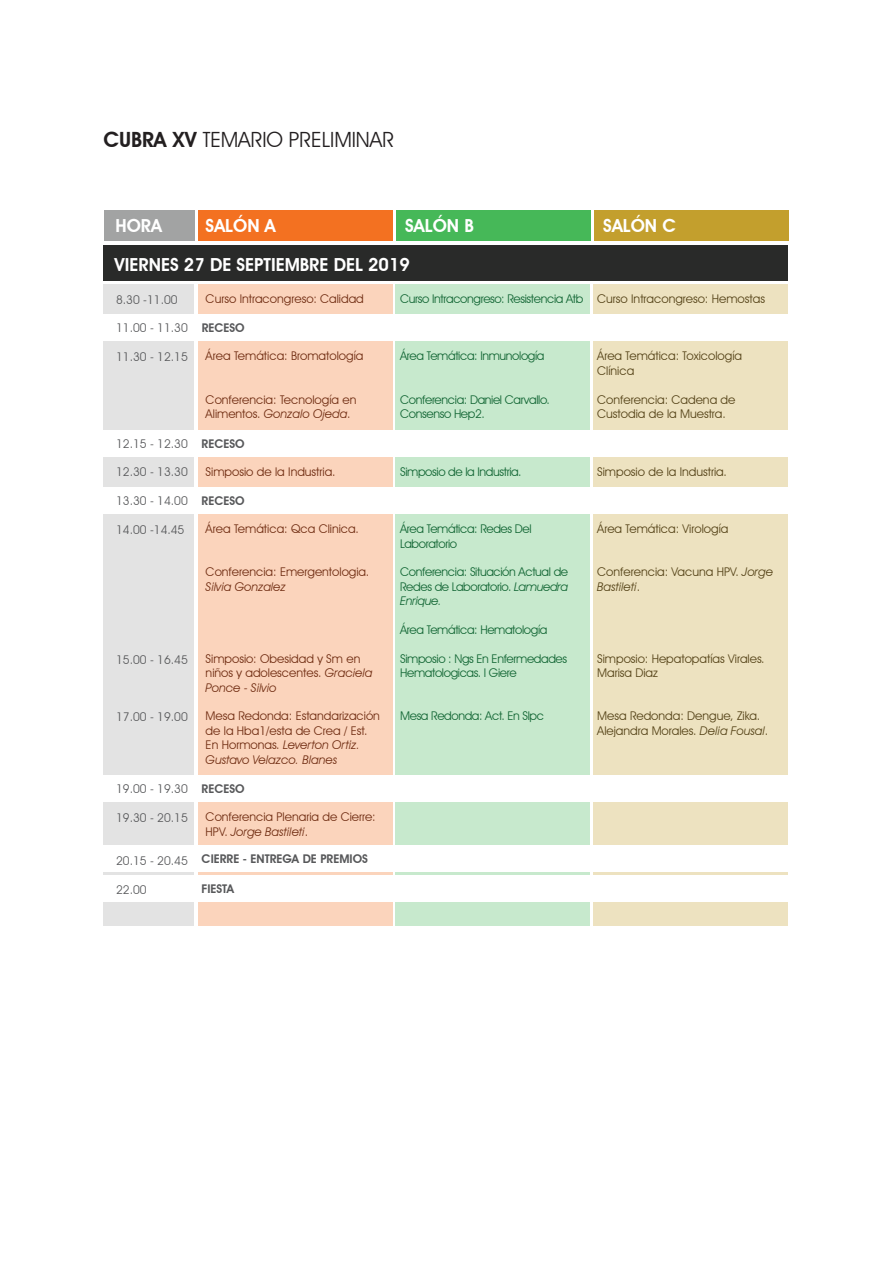
<style>
.page{position:relative;width:893px;height:1263px;background:#fff}
.page>*{position:absolute;margin:0;border:0;box-sizing:border-box;transform-origin:0 0}
.t1{font:21px "Avant Garde IT Cby BT";color:#231f20}
.t2{font:600 18px "Avant Garde IT Cby BT";color:#fff}
.t3{font:12px/14.4px "Avant Garde IT Cby BT";color:#702d12}
.t4{font:12px/14.4px "Avant Garde IT Cby BT";letter-spacing:-.03em;color:#126634}
.t5{font:12px/14.4px "Avant Garde IT Cby BT";color:#554318}
.t6{font:12px "Avant Garde IT Cby BT";color:#57585a}
.t7{font:600 12px "Avant Garde IT Cby BT";color:#57585a}
.t8{font:italic 12px "Avant Garde IT Cby BT";color:#702d12}
.s1{font-weight:600}
.s2{font-style:italic}
</style>
<div class="page">
<div style="left:103px;top:245px;width:685px;height:36px;background:#292a29"></div>
<div style="left:198px;top:284px;width:194px;height:642px;background:#fbd4bc"></div>
<div style="left:103px;top:284px;width:91px;height:642px;background:#e3e3e3"></div>
<div style="left:396px;top:284px;width:194px;height:642px;background:#c7e9cd"></div>
<div style="left:594px;top:284px;width:194px;height:642px;background:#ede2c0"></div>
<div style="left:104px;top:315px;width:685px;height:26px;background:#fff"></div>
<div style="left:104px;top:430px;width:685px;height:26px;background:#fff"></div>
<div style="left:104px;top:487px;width:685px;height:26px;background:#fff"></div>
<div style="left:104px;top:775px;width:685px;height:26px;background:#fff"></div>
<div style="left:104px;top:846px;width:685px;height:26px;background:#fff"></div>
<div style="left:104px;top:876px;width:685px;height:26px;background:#fff"></div>
<div style="left:199px;top:210px;width:194px;height:31px;background:#f37121"></div>
<div style="left:104px;top:210px;width:91px;height:31px;background:#a2a3a3"></div>
<div style="left:397px;top:210px;width:194px;height:31px;background:#46b858"></div>
<div style="left:594px;top:210px;width:195px;height:31px;background:#c39f2d"></div>
<h1 class="t1" style="left:103px;top:127px;width:292px"><span class="s1">CUBRA XV</span> TEMARIO PRELIMINAR</h1>
<h2 class="t2" style="left:115px;top:215px;width:48px">HORA</h2>
<h2 class="t2" style="left:205px;top:215px;width:72px">SALÓN A</h2>
<h2 class="t2" style="left:405px;top:215px;width:70px">SALÓN B</h2>
<h2 class="t2" style="left:603px;top:215px;width:74px">SALÓN C</h2>
<h2 class="t2" style="left:115px;top:253px;width:297px">VIERNES 27 DE SEPTIEMBRE DEL 2019</h2>
<p class="t3" style="left:206px;top:291px;width:160px">Curso Intracongreso: Calidad</p>
<p class="t4" style="left:400px;top:291px;width:185px">Curso Intracongreso: Resistencia Atb</p>
<p class="t6" style="left:116px;top:292px;width:63px">8.30 -11.00</p>
<p class="t6" style="left:116px;top:321px;width:73px">11.00 - 11.30</p>
<p class="t6" style="left:116px;top:350px;width:73px">11.30 - 12.15</p>
<p class="t7" style="left:202px;top:321px;width:45px">RECESO</p>
<p class="t3" style="left:206px;top:349px;width:159px">Área Temática: Bromatología</p>
<p class="t3" style="left:206px;top:392px;width:152px">Conferencia: Tecnología en<br>Alimentos. <span class="s2">Gonzalo Ojeda</span>.</p>
<p class="t4" style="left:400px;top:349px;width:146px">Área Temática: Inmunología</p>
<p class="t4" style="left:400px;top:392px;width:151px">Conferencia: Daniel Carvallo.<br>Consenso Hep2.</p>
<p class="t6" style="left:116px;top:436px;width:73px">12.15 - 12.30</p>
<p class="t6" style="left:116px;top:465px;width:73px">12.30 - 13.30</p>
<p class="t6" style="left:116px;top:494px;width:73px">13.30 - 14.00</p>
<p class="t6" style="left:116px;top:522px;width:70px">14.00 -14.45</p>
<p class="t7" style="left:202px;top:436px;width:45px">RECESO</p>
<p class="t3" style="left:206px;top:464px;width:131px">Simposio de la Industria.</p>
<p class="t7" style="left:202px;top:493px;width:45px">RECESO</p>
<p class="t3" style="left:206px;top:521px;width:155px">Área Temática: Qca Clinica.</p>
<p class="t3" style="left:206px;top:565px;width:165px">Conferencia: Emergentologia.</p>
<p class="t8" style="left:206px;top:579px;width:82px">Silvia Gonzalez</p>
<p class="t6" style="left:116px;top:652px;width:73px">15.00 - 16.45</p>
<p class="t6" style="left:116px;top:710px;width:73px">17.00 - 19.00</p>
<p class="t6" style="left:116px;top:782px;width:73px">19.00 - 19.30</p>
<p class="t6" style="left:116px;top:810px;width:73px">19.30 - 20.15</p>
<p class="t6" style="left:116px;top:854px;width:73px">20.15 - 20.45</p>
<p class="t6" style="left:116px;top:882px;width:32px">22.00</p>
<p class="t3" style="left:206px;top:651px;width:168px">Simposio: Obesidad y Sm en niños y adolescentes. <span class="s2">Graciela<br>Ponce - Silvio</span></p>
<p class="t3" style="left:206px;top:709px;width:176px">Mesa Redonda: Estandarización de la Hba1/esta de Crea / Est.<br>En Hormonas. <span class="s2">Leverton Ortiz.<br>Gustavo Velazco. Blanes</span></p>
<p class="t7" style="left:202px;top:781px;width:45px">RECESO</p>
<p class="t3" style="left:206px;top:809px;width:171px">Conferencia Plenaria de Cierre:<br>HPV. <span class="s2">Jorge Bastileti</span>.</p>
<p class="t7" style="left:202px;top:852px;width:168px">CIERRE - ENTREGA DE PREMIOS</p>
<p class="t7" style="left:202px;top:882px;width:34px">FIESTA</p>
<p class="t4" style="left:400px;top:464px;width:123px">Simposio de la Industria.</p>
<p class="t4" style="left:400px;top:521px;width:133px">Área Temática: Redes Del<br>Laboratorio</p>
<p class="t4" style="left:400px;top:565px;width:170px;text-align:justify">Conferencia: Situación Actual de Redes de Laboratorio. <span class="s2">Lamuedra Enrique.</span></p>
<p class="t4" style="left:400px;top:622px;width:149px">Área Temática: Hematología</p>
<p class="t4" style="left:400px;top:651px;width:169px">Simposio : Ngs En Enfermedades<br>Hematologicas. I Giere</p>
<p class="t4" style="left:400px;top:709px;width:145px">Mesa Redonda: Act. En Slpc</p>
<p class="t5" style="left:597px;top:291px;width:169px">Curso Intracongreso: Hemostas</p>
<p class="t5" style="left:597px;top:349px;width:146px">Área Temática: Toxicología<br>Clínica</p>
<p class="t5" style="left:597px;top:392px;width:140px">Conferencia: Cadena de<br>Custodia de la Muestra.</p>
<p class="t5" style="left:597px;top:464px;width:131px">Simposio de la Industria.</p>
<p class="t5" style="left:597px;top:521px;width:133px">Área Temática: Virología</p>
<p class="t5" style="left:597px;top:565px;width:177px">Conferencia: Vacuna HPV. <span class="s2">Jorge<br>Bastileti</span>.</p>
<p class="t5" style="left:597px;top:651px;width:169px">Simposio: Hepatopatías Virales.<br>Marisa Diaz</p>
<p class="t5" style="left:597px;top:709px;width:172px">Mesa Redonda: Dengue, Zika.<br>Alejandra Morales. <span class="s2">Delia Fousal</span>.</p>
</div>
